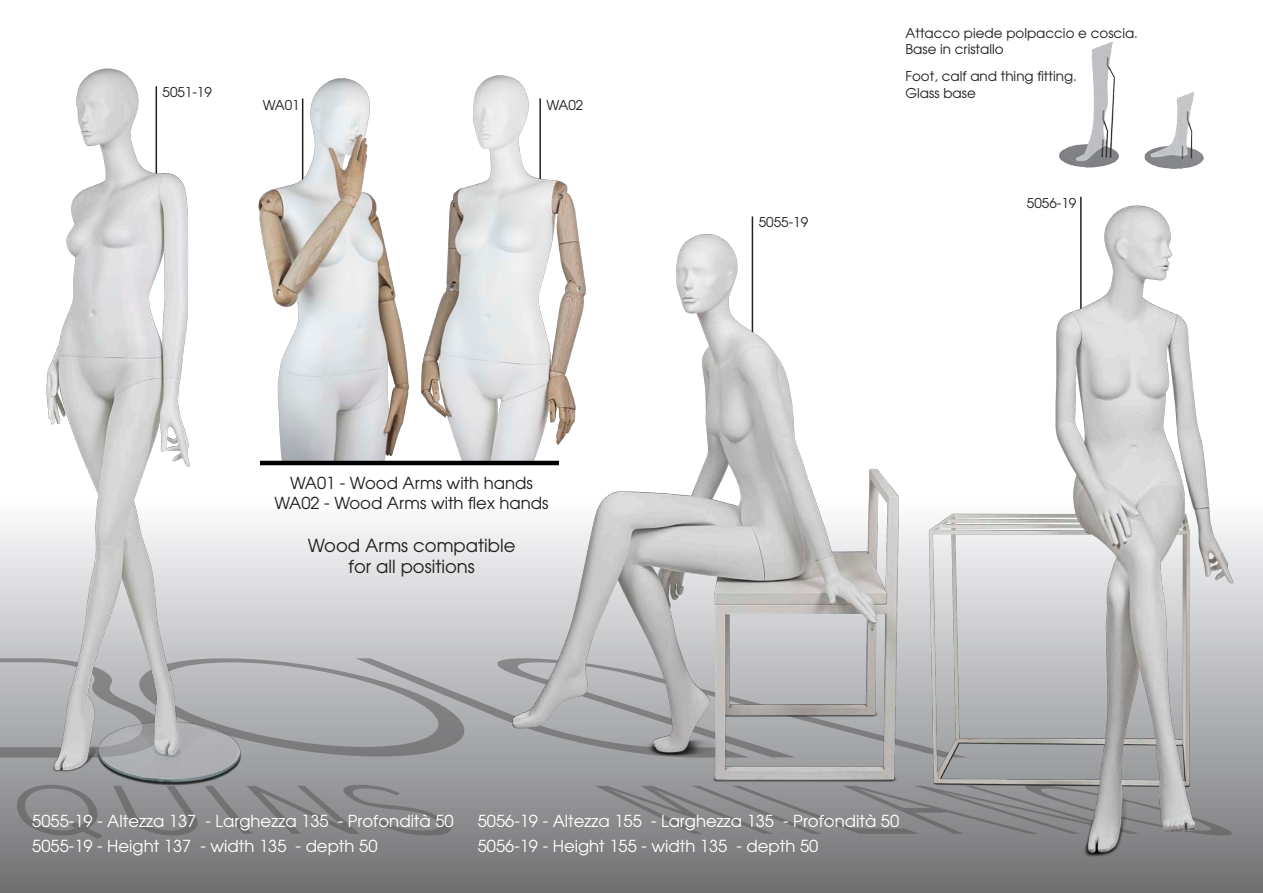
<style>
.page{position:relative;width:1263px;height:893px;background:#fff}
.page>*{position:absolute;margin:0;border:0;box-sizing:border-box;transform-origin:0 0}
.t1{font:18px "Avant Garde";color:#231f20}
.t2{font:16.5px "Avant Garde";color:#fff}
.t3{font:16.5px "Avant Garde";color:#231f20}
.t4{font:13.5px "Avant Garde";color:#231f20}
</style>
<div class="page">
<svg style="left:0;top:465px;width:1263px;height:428px;background:#a5a5a7"></svg>
<svg style="left:16px;top:796px;width:87px;height:43px;background:#858487"></svg>
<svg style="left:113px;top:796px;width:86px;height:39px;background:#858587"></svg>
<svg style="left:205px;top:785px;width:247px;height:50px;background:#88888a"></svg>
<svg style="left:595px;top:798px;width:299px;height:37px;background:#87878a"></svg>
<svg style="left:0;top:658px;width:489px;height:99px;background:#a8a8ab"></svg>
<img style="left:6px;top:68px;width:240px;height:728px">
<img style="left:489px;top:216px;width:405px;height:582px">
<img style="left:894px;top:196px;width:369px;height:665px">
<img style="left:1059px;top:42px;width:145px;height:127px">
<img style="left:420px;top:75px;width:174px;height:386px">
<img style="left:243px;top:70px;width:177px;height:391px">
<hr style="left:260px;top:461px;width:299px;height:4px;background:#000">
<p class="t4" style="left:905px;top:24px;width:234px">Attacco piede polpaccio e coscia.</p>
<p class="t4" style="left:905px;top:40px;width:100px">Base in cristallo</p>
<p class="t4" style="left:905px;top:68px;width:173px">Foot, calf and thing fitting.</p>
<p class="t4" style="left:163px;top:84px;width:51px">5051-19</p>
<p class="t4" style="left:905px;top:84px;width:72px">Glass base</p>
<p class="t4" style="left:263px;top:96px;width:38px">WA01</p>
<p class="t4" style="left:546px;top:96px;width:38px">WA02</p>
<p class="t4" style="left:759px;top:214px;width:51px">5055-19</p>
<p class="t4" style="left:1027px;top:194px;width:51px">5056-19</p>
<p class="t3" style="left:290px;top:472px;width:244px">WA01 - Wood Arms with hands</p>
<p class="t3" style="left:275px;top:492px;width:275px">WA02 - Wood Arms with flex hands</p>
<p class="t1" style="left:308px;top:534px;width:209px">Wood Arms compatible</p>
<p class="t1" style="left:348px;top:555px;width:128px">for all positions</p>
<p class="t2" style="left:32px;top:811px;width:423px">5055-19 - Altezza 137 - Larghezza 135 - Profondità 50</p>
<p class="t2" style="left:478px;top:811px;width:423px">5056-19 - Altezza 155 - Larghezza 135 - Profondità 50</p>
<p class="t2" style="left:32px;top:836px;width:347px">5055-19 - Height 137 - width 135 - depth 50</p>
<p class="t2" style="left:478px;top:836px;width:342px">5056-19 - Height 155 - width 135 - depth 50</p>
</div>
